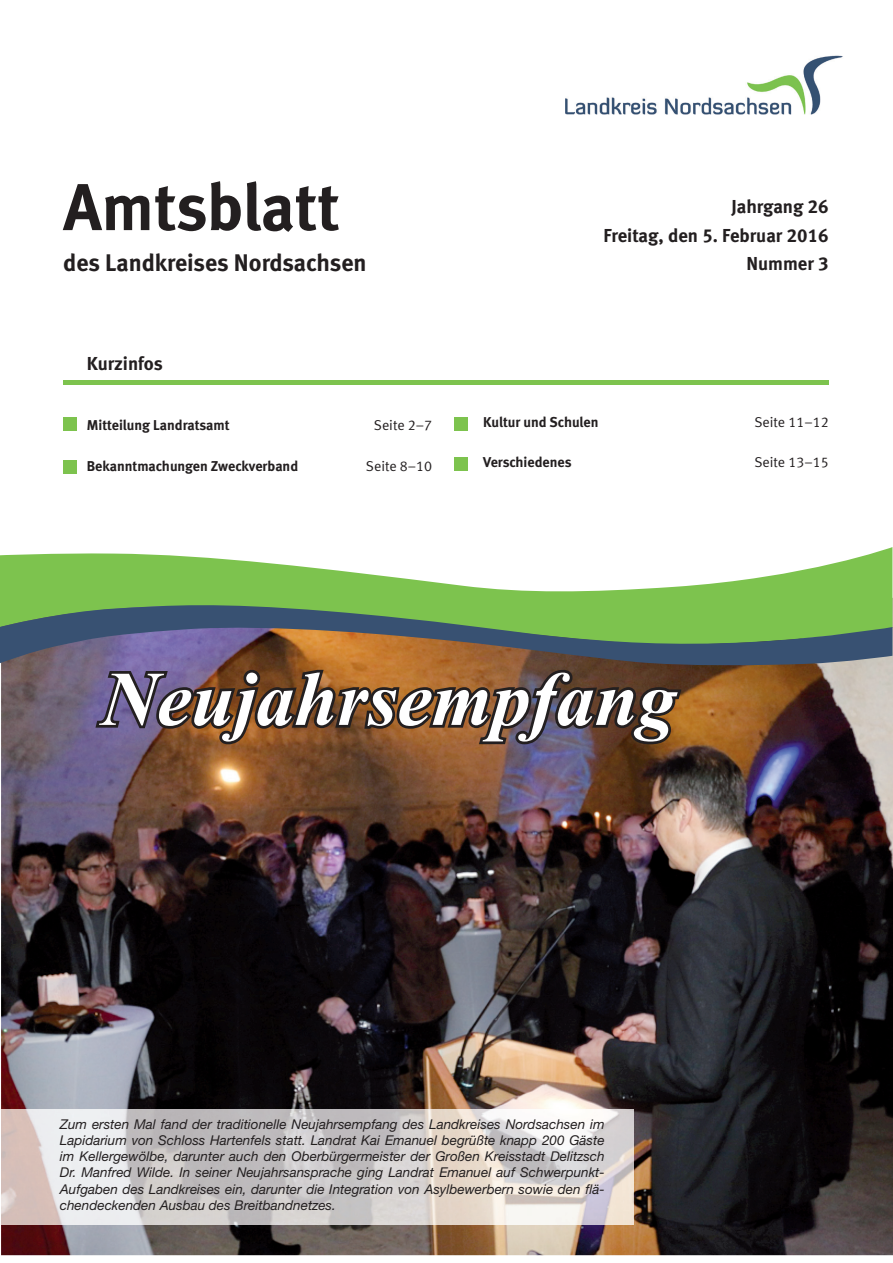
<style>
.page{position:relative;width:893px;height:1263px;background:#fff}
.page>*{position:absolute;margin:0;border:0;box-sizing:border-box;transform-origin:0 0}
.t1{font:italic 700 77.25px "Times New Roman";color:#fff}
.t2{font:66px "Meta Bold LF";letter-spacing:-.005em;color:#231f20}
.t3{font:24px "Meta Bold LF";color:#231f20}
.t4{font:18.75px/28.5px "Meta Bold LF";color:#231f20;text-align:right}
.t5{font:14.25px "Meta Bold LF";color:#231f20}
.t6{font:14.25px "Meta Normal LF";color:#231f20}
.t7{font:italic 13.5px/16.2px "Helvetica Neue";color:#231f20;text-align:justify}
</style>
<div class="page">
<img style="left:1px;top:598px;width:892px;height:657px">
<img style="left:565px;top:55px;width:278px;height:59px">
<svg style="left:0;top:547px;width:892px;height:55px;fill:#7dc34e"></svg>
<svg style="left:0;top:602px;width:892px;height:65px;background:#6a805f"></svg>
<svg style="left:92px;top:665px;width:593px;height:110px;background:#674839"></svg>
<img style="left:1px;top:1109px;width:633px;height:115px">
<hr style="left:63px;top:380px;width:766px;height:4px;background:#7dc34e">
<div style="left:64px;top:417px;width:13px;height:13px;background:#7dc34e"></div>
<div style="left:454px;top:417px;width:13px;height:13px;background:#7dc34e"></div>
<div style="left:64px;top:461px;width:13px;height:13px;background:#7dc34e"></div>
<div style="left:454px;top:457px;width:13px;height:13px;background:#7dc34e"></div>
<h2 class="t2" style="left:63px;top:168px;width:278px">Amtsblatt</h2>
<h3 class="t3" style="left:63px;top:248px;width:305px">des Landkreises Nordsachsen</h3>
<h3 class="t4" style="left:87px;top:349px;width:77px">Kurzinfos</h3>
<p class="t5" style="left:87px;top:417px;width:144px">Mitteilung Landratsamt</p>
<p class="t6" style="left:374px;top:417px;width:60px">Seite 2–7</p>
<p class="t5" style="left:87px;top:457px;width:213px">Bekanntmachungen Zweckverband</p>
<p class="t6" style="left:366px;top:458px;width:68px">Seite 8–10</p>
<h3 class="t4" style="left:603px;top:192px;width:227px">Jahrgang 26<br>Freitag, den 5. Februar 2016<br>Nummer 3</h3>
<p class="t5" style="left:483px;top:413px;width:117px">Kultur und Schulen</p>
<p class="t6" style="left:754px;top:414px;width:76px">Seite 11–12</p>
<p class="t5" style="left:483px;top:454px;width:90px">Verschiedenes</p>
<p class="t6" style="left:754px;top:454px;width:76px">Seite 13–15</p>
<h1 class="t1" style="left:101px;top:645px;width:576px">Neujahrsempfang</h1>
<p class="t7" style="left:60px;top:1115px;width:546px">Zum ersten Mal fand der traditionelle Neujahrsempfang des Landkreises Nordsachsen im Lapidarium von Schloss Hartenfels statt. Landrat Kai Emanuel begrüßte knapp 200 Gäste im Kellergewölbe, darunter auch den Oberbürgermeister der Großen Kreisstadt Delitzsch Dr. Manfred Wilde. In seiner Neujahrsansprache ging Landrat Emanuel auf Schwerpunkt-Aufgaben des Landkreises ein, darunter die Integration von Asylbewerbern sowie den flä&shy;chendeckenden Ausbau des Breitbandnetzes.</p>
</div>
